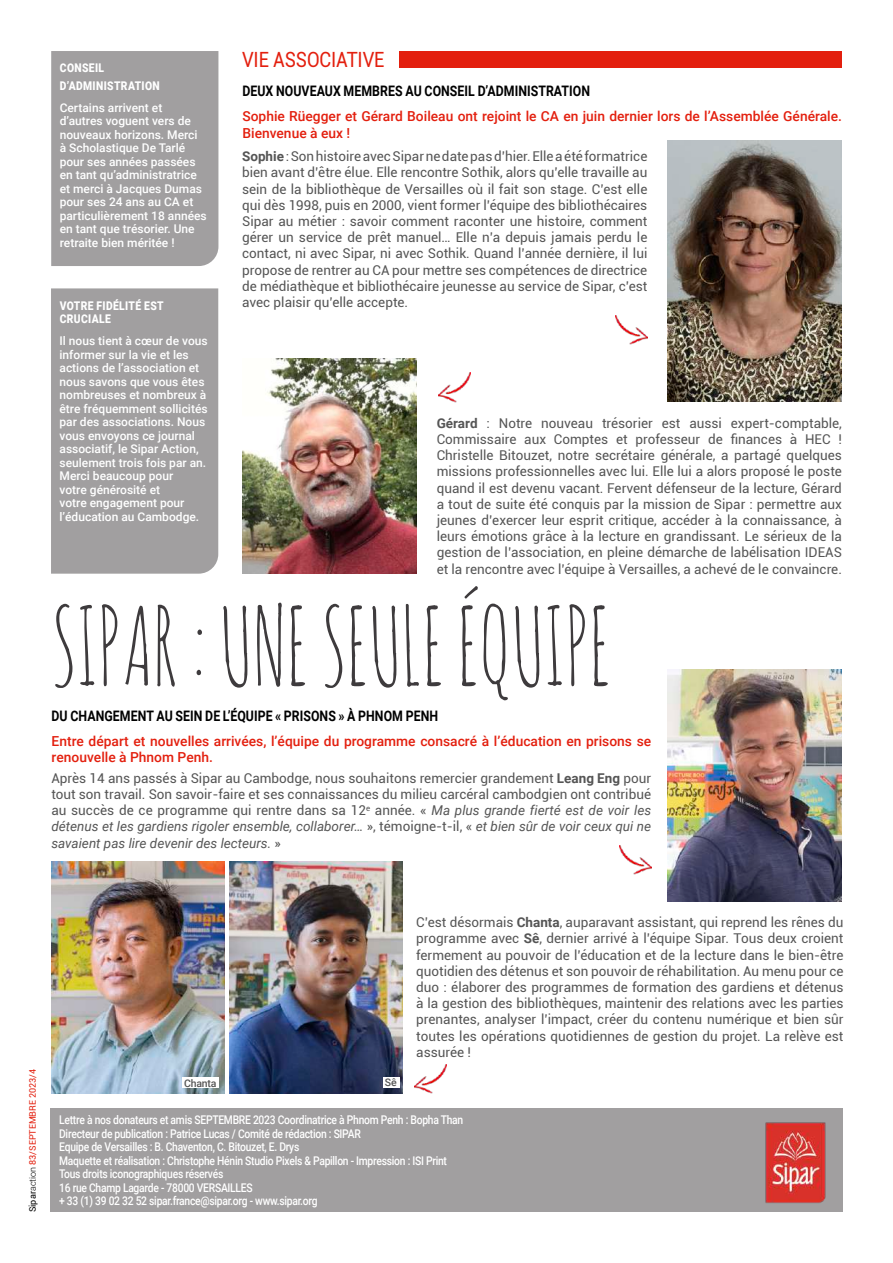
<style>
.page{position:relative;width:893px;height:1263px;background:#fff}
.page>*{position:absolute;margin:0;border:0;box-sizing:border-box;transform-origin:0 0}
.t1{font:106.5px "Amatic SC";color:#3e3b3d;scale:.85 1}
.t2{font:21px "Roboto";letter-spacing:-.01em;color:#e31f0e;scale:.88 1}
.t3{font:700 14.4px "Roboto";letter-spacing:.005em;color:#000;scale:.85 1}
.t4{font:500 13.8px/16.5px "Roboto";color:#e31f0e}
.t5{font:13.5px/16.2px "Roboto";color:#555;text-align:justify}
.t6{font:500 12px/13.5px "Roboto";color:#fff}
.t7{font:500 12px/13.5px "Roboto";letter-spacing:-.025em;color:#fff;scale:.86 1}
.t8{font:900 12px/17.7px "Roboto";letter-spacing:.035em;color:#fff;scale:.86 1}
.t9{font:500 10.5px "Roboto";letter-spacing:-.02em;color:#555}
.t10{font:9px "Roboto";color:#e31f0e}
.s1{font-weight:700}
.s2{font-style:italic}
.s3{color:#000}
.s4{font-weight:300;color:#000}
</style>
<div class="page">
<div style="left:51px;top:1108px;width:792px;height:104px;background:#a19fa0"></div>
<img style="left:765px;top:1122px;width:61px;height:81px">
<div style="left:51px;top:51px;width:167px;height:215px;background:#a19fa0"></div>
<div style="left:51px;top:288px;width:167px;height:286px;background:#a19fa0"></div>
<div style="left:399px;top:51px;width:443px;height:17px;background:#e31f0e"></div>
<img style="left:668px;top:669px;width:173px;height:232px">
<img style="left:668px;top:140px;width:174px;height:261px">
<img style="left:242px;top:359px;width:174px;height:215px">
<img style="left:52px;top:861px;width:173px;height:233px">
<img style="left:230px;top:861px;width:173px;height:233px">
<img style="left:619px;top:845px;width:32px;height:30px">
<img style="left:615px;top:315px;width:32px;height:30px">
<img style="left:414px;top:1064px;width:32px;height:30px">
<img style="left:438px;top:373px;width:32px;height:29px">
<div style="left:182px;top:1077px;width:36px;height:11px;background:#fff"></div>
<div style="left:383px;top:1077px;width:16px;height:11px;background:#fff"></div>
<p class="t8" style="left:60px;top:59px;width:118px">CONSEIL<br>D’ADMINISTRATION</p>
<p class="t6" style="left:60px;top:100px;width:149px">Certains arrivent et d’autres voguent vers de nouveaux horizons. Merci à Scholastique De Tarlé pour ses années passées en tant qu’administratrice et merci à Jacques Dumas pour ses 24 ans au CA et particulièrement 18 années en tant que trésorier. Une retraite bien méritée !</p>
<p class="t8" style="left:60px;top:298px;width:122px;line-height:13.5px">VOTRE FIDÉLITÉ EST<br>CRUCIALE</p>
<p class="t6" style="left:60px;top:334px;width:150px">Il nous tient à cœur de vous informer sur la vie et les actions de l’association et nous savons que vous êtes nombreuses et nombreux à être fréquemment sollicités par des associations. Nous vous envoyons ce journal associatif, le Sipar Action, seulement trois fois par an.<br>Merci beaucoup pour<br>votre générosité et<br>votre engagement pour l’éducation au Cambodge.</p>
<h2 class="t2" style="left:242px;top:44px;width:163px">VIE ASSOCIATIVE</h2>
<p class="t3" style="left:242px;top:81px;width:411px">DEUX NOUVEAUX MEMBRES AU CONSEIL D’ADMINISTRATION</p>
<p class="t4" style="left:242px;top:107px;width:601px">Sophie Rüegger et Gérard Boileau ont rejoint le CA en juin dernier lors de l’Assemblée Générale.<br>Bienvenue à eux !</p>
<p class="t5" style="left:242px;top:148px;width:407px"><span class="s1">Sophie</span> : Son histoire avec Sipar ne date pas d’hier. Elle a été formatrice bien avant d’être élue. Elle rencontre Sothik, alors qu’elle travaille au sein de la bibliothèque de Versailles où il fait son stage. C’est elle qui dès 1998, puis en 2000, vient former l’équipe des bibliothécaires Sipar au métier : savoir comment raconter une histoire, comment gérer un service de prêt manuel… Elle n’a depuis jamais perdu le contact, ni avec Sipar, ni avec Sothik. Quand l’année dernière, il lui propose de rentrer au CA pour mettre ses compétences de directrice de médiathèque et bibliothécaire jeunesse au service de Sipar, c’est avec plaisir qu’elle accepte.</p>
<p class="t5" style="left:437px;top:414px;width:407px"><span class="s1">Gérard</span> : Notre nouveau trésorier est aussi expert-comptable, Commissaire aux Comptes et professeur de finances à HEC !<br>Christelle Bitouzet, notre secrétaire générale, a partagé quelques missions professionnelles avec lui. Elle lui a alors proposé le poste quand il est devenu vacant. Fervent défenseur de la lecture, Gérard a tout de suite été conquis par la mission de Sipar : permettre aux jeunes d’exercer leur esprit critique, accéder à la connaissance, à leurs émotions grâce à la lecture en grandissant. Le sérieux de la gestion de l’association, en pleine démarche de labélisation IDEAS et la rencontre avec l’équipe à Versailles, a achevé de le convaincre.</p>
<h1 class="t1" style="left:52px;top:577px;width:660px">SIPAR : UNE SEULE ÉQUIPE</h1>
<p class="t3" style="left:52px;top:706px;width:456px">DU CHANGEMENT AU SEIN DE L’ÉQUIPE « PRISONS » À PHNOM PENH</p>
<p class="t4" style="left:52px;top:732px;width:601px">Entre départ et nouvelles arrivées, l’équipe du programme consacré à l’éducation en prisons se renouvelle à Phnom Penh.</p>
<p class="t5" style="left:51px;top:769px;width:601px">Après 14 ans passés à Sipar au Cambodge, nous souhaitons remercier grandement <span class="s1">Leang Eng</span> pour tout son travail. Son savoir-faire et ses connaissances du milieu carcéral cambodgien ont contribué au succès de ce programme qui rentre dans sa 12<sup>e</sup> année. « <span class="s2">Ma plus grande fierté est de voir les détenus et les gardiens rigoler ensemble, collaborer…</span> », témoigne-t-il, « <span class="s2">et bien sûr de voir ceux qui ne savaient pas lire devenir des lecteurs.</span> »</p>
<p class="t10" style="left:26px;top:1212px;width:145px;rotate:-90deg"><span class="s3">Sipar</span><span class="s4">action</span> 83/SEPTEMBRE 2023/4</p>
<p class="t9" style="left:184px;top:1075px;width:34px">Chanta</p>
<p class="t9" style="left:385px;top:1075px;width:13px">Sê</p>
<p class="t5" style="left:416px;top:914px;width:429px">C’est désormais <span class="s1">Chanta</span>, auparavant assistant, qui reprend les rênes du programme avec <span class="s1">Sê</span>, dernier arrivé à l’équipe Sipar. Tous deux croient fermement au pouvoir de l’éducation et de la lecture dans le bien-être quotidien des détenus et son pouvoir de réhabilitation. Au menu pour ce duo : élaborer des programmes de formation des gardiens et détenus à la gestion des bibliothèques, maintenir des relations avec les parties prenantes, analyser l’impact, créer du contenu numérique et bien sûr toutes les opérations quotidiennes de gestion du projet. La relève est assurée !</p>
<p class="t7" style="left:59px;top:1113px;width:471px">Lettre à nos donateurs et amis SEPTEMBRE 2023 Coordinatrice à Phnom Penh : Bopha Than Directeur de publication : Patrice Lucas / Comité de rédaction : SIPAR<br>Equipe de Versailles : B. Chaventon, C. Bitouzet, E. Drys<br>Maquette et réalisation : Christophe Hénin Studio Pixels &amp; Papillon - Impression : ISI Print Tous droits iconographiques réservés<br>16 rue Champ Lagarde - 78000 VERSAILLES<br>+ 33 (1) 39 02 32 52 sipar.france@sipar.org - www.sipar.org</p>
</div>
